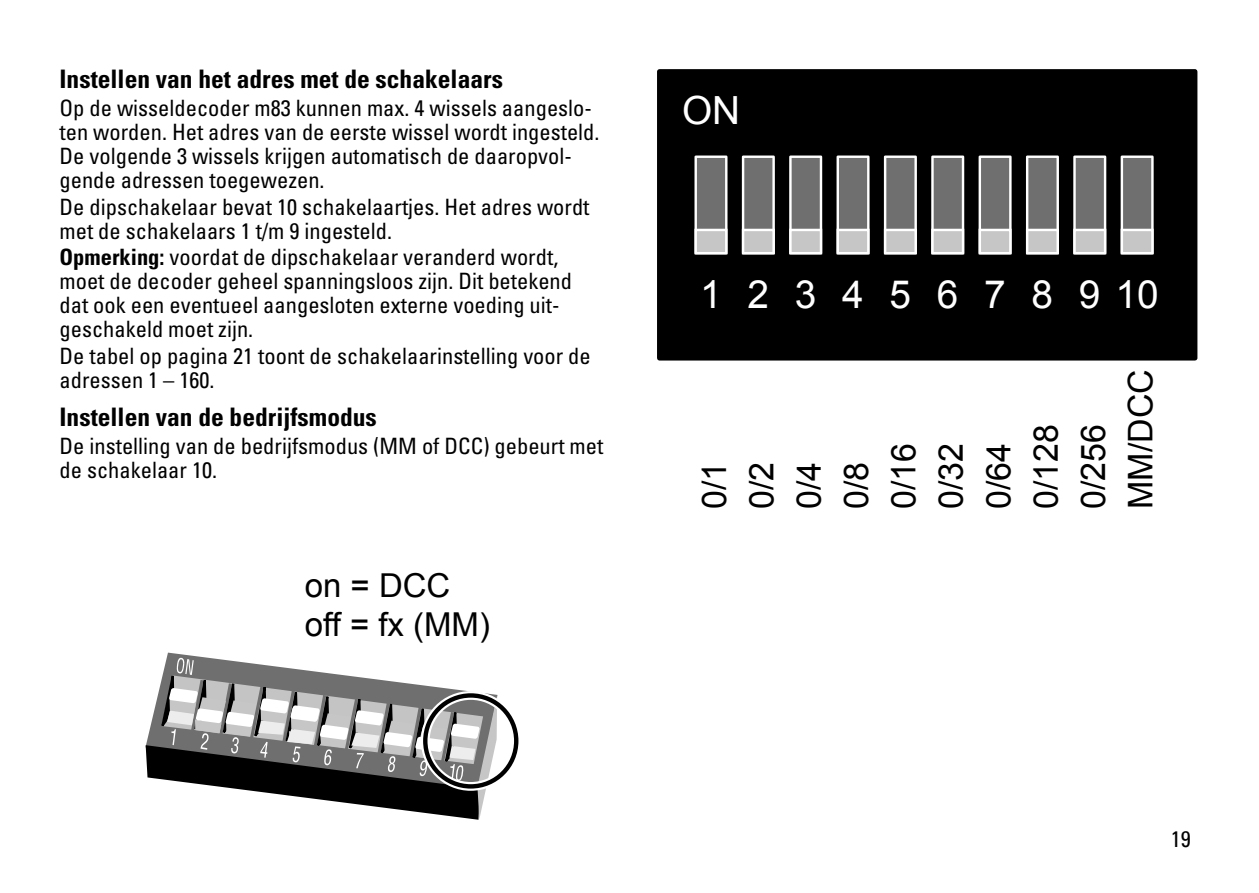
<style>
.page{position:relative;width:1259px;height:893px;background:#fff}
.page>*{position:absolute;margin:0;border:0;box-sizing:border-box;transform-origin:0 0}
.t1{font:38.7px "Arial";letter-spacing:.665em;color:#fff}
.t2{font:33.9px/47.4px "Arial";color:#000}
.t3{font:33px/39.6px "Arial";color:#000}
.t4{font:700 condensed 25.5px "Univers";color:#000}
.t5{font:condensed 22.5px/24px "Univers";color:#000}
.s1{font-weight:700}
</style>
<div class="page">
<div style="left:659px;top:72px;width:536px;height:286px;background:#000"></div>
<div style="left:657px;top:69px;width:540px;height:292px;border:5px solid #000"></div>
<div style="left:695px;top:157px;width:31px;height:96px;background:#706f6f"></div>
<div style="left:694px;top:156px;width:33px;height:98px;border:2px solid #fff"></div>
<div style="left:695px;top:230px;width:31px;height:23px;background:#c6c6c6"></div>
<div style="left:694px;top:229px;width:33px;height:25px;border:2px solid #fff"></div>
<div style="left:743px;top:157px;width:30px;height:96px;background:#706f6f"></div>
<div style="left:742px;top:156px;width:33px;height:98px;border:2px solid #fff"></div>
<div style="left:743px;top:230px;width:30px;height:23px;background:#c6c6c6"></div>
<div style="left:742px;top:229px;width:33px;height:25px;border:2px solid #fff"></div>
<div style="left:790px;top:157px;width:31px;height:96px;background:#706f6f"></div>
<div style="left:789px;top:156px;width:33px;height:98px;border:2px solid #fff"></div>
<div style="left:790px;top:230px;width:31px;height:23px;background:#c6c6c6"></div>
<div style="left:789px;top:229px;width:33px;height:25px;border:2px solid #fff"></div>
<div style="left:838px;top:157px;width:30px;height:96px;background:#706f6f"></div>
<div style="left:836px;top:156px;width:33px;height:98px;border:2px solid #fff"></div>
<div style="left:838px;top:230px;width:30px;height:23px;background:#c6c6c6"></div>
<div style="left:836px;top:229px;width:33px;height:25px;border:2px solid #fff"></div>
<div style="left:885px;top:157px;width:30px;height:96px;background:#706f6f"></div>
<div style="left:884px;top:156px;width:33px;height:98px;border:2px solid #fff"></div>
<div style="left:885px;top:230px;width:30px;height:23px;background:#c6c6c6"></div>
<div style="left:884px;top:229px;width:33px;height:25px;border:2px solid #fff"></div>
<div style="left:932px;top:157px;width:31px;height:96px;background:#706f6f"></div>
<div style="left:931px;top:156px;width:33px;height:98px;border:2px solid #fff"></div>
<div style="left:932px;top:230px;width:31px;height:23px;background:#c6c6c6"></div>
<div style="left:931px;top:229px;width:33px;height:25px;border:2px solid #fff"></div>
<div style="left:979px;top:157px;width:31px;height:96px;background:#706f6f"></div>
<div style="left:978px;top:156px;width:33px;height:98px;border:2px solid #fff"></div>
<div style="left:979px;top:230px;width:31px;height:23px;background:#c6c6c6"></div>
<div style="left:978px;top:229px;width:33px;height:25px;border:2px solid #fff"></div>
<div style="left:1027px;top:157px;width:30px;height:96px;background:#706f6f"></div>
<div style="left:1026px;top:156px;width:33px;height:98px;border:2px solid #fff"></div>
<div style="left:1027px;top:230px;width:30px;height:23px;background:#c6c6c6"></div>
<div style="left:1026px;top:229px;width:33px;height:25px;border:2px solid #fff"></div>
<div style="left:1074px;top:157px;width:31px;height:96px;background:#706f6f"></div>
<div style="left:1073px;top:156px;width:33px;height:98px;border:2px solid #fff"></div>
<div style="left:1074px;top:230px;width:31px;height:23px;background:#c6c6c6"></div>
<div style="left:1073px;top:229px;width:33px;height:25px;border:2px solid #fff"></div>
<div style="left:1122px;top:157px;width:30px;height:96px;background:#706f6f"></div>
<div style="left:1120px;top:156px;width:33px;height:98px;border:2px solid #fff"></div>
<div style="left:1122px;top:230px;width:30px;height:23px;background:#c6c6c6"></div>
<div style="left:1120px;top:229px;width:33px;height:25px;border:2px solid #fff"></div>
<svg style="left:145px;top:657px;width:352px;height:163px"></svg>
<div style="left:421px;top:691px;width:99px;height:100px;border:9px solid #fff;border-radius:50%"></div>
<div style="left:423px;top:693px;width:95px;height:96px;border:4px solid #000;border-radius:50%"></div>
<p class="t4" style="left:60px;top:63px;width:445px">Instellen van het adres met de schakelaars</p>
<p class="t5" style="left:60px;top:95px;width:541px">Op de wisseldecoder m83 kunnen max. 4 wissels aangeslo&shy;ten worden. Het adres van de eerste wissel wordt ingesteld.<br>De volgende 3 wissels krijgen automatisch de daaropvol&shy;gende adressen toegewezen.</p>
<p class="t5" style="left:60px;top:194px;width:531px">De dipschakelaar bevat 10 schakelaartjes. Het adres wordt met de schakelaars 1 t/m 9 ingesteld.</p>
<p class="t5" style="left:60px;top:245px;width:514px"><span class="s1">Opmerking:</span> voordat de dipschakelaar veranderd wordt, moet de decoder geheel spanningsloos zijn. Dit betekend dat ook een eventueel aangesloten externe voeding uit&shy;geschakeld moet zijn.</p>
<p class="t5" style="left:60px;top:343px;width:533px">De tabel op pagina 21 toont de schakelaarinstelling voor de adressen 1 – 160.</p>
<p class="t4" style="left:60px;top:401px;width:319px">Instellen van de bedrijfsmodus</p>
<p class="t5" style="left:60px;top:433px;width:545px">De instelling van de bedrijfsmodus (MM of DCC) gebeurt met de schakelaar 10.</p>
<h3 class="t3" style="left:305px;top:566px;width:187px">on = DCC off = fx (MM)</h3>
<h1 class="t1" style="left:682px;top:85px;width:60px">ON</h1>
<h1 class="t1" style="left:700px;top:269px;width:460px">12345678910</h1>
<h2 class="t2" style="left:691px;top:509px;width:141px;rotate:-90deg">0/1<br>0/2<br>0/4<br>0/8<br>0/16<br>0/32<br>0/64<br>0/128<br>0/256<br>MM/DCC</h2>
<p class="t5" style="left:1171px;top:826px;width:21px">19</p>
</div>
